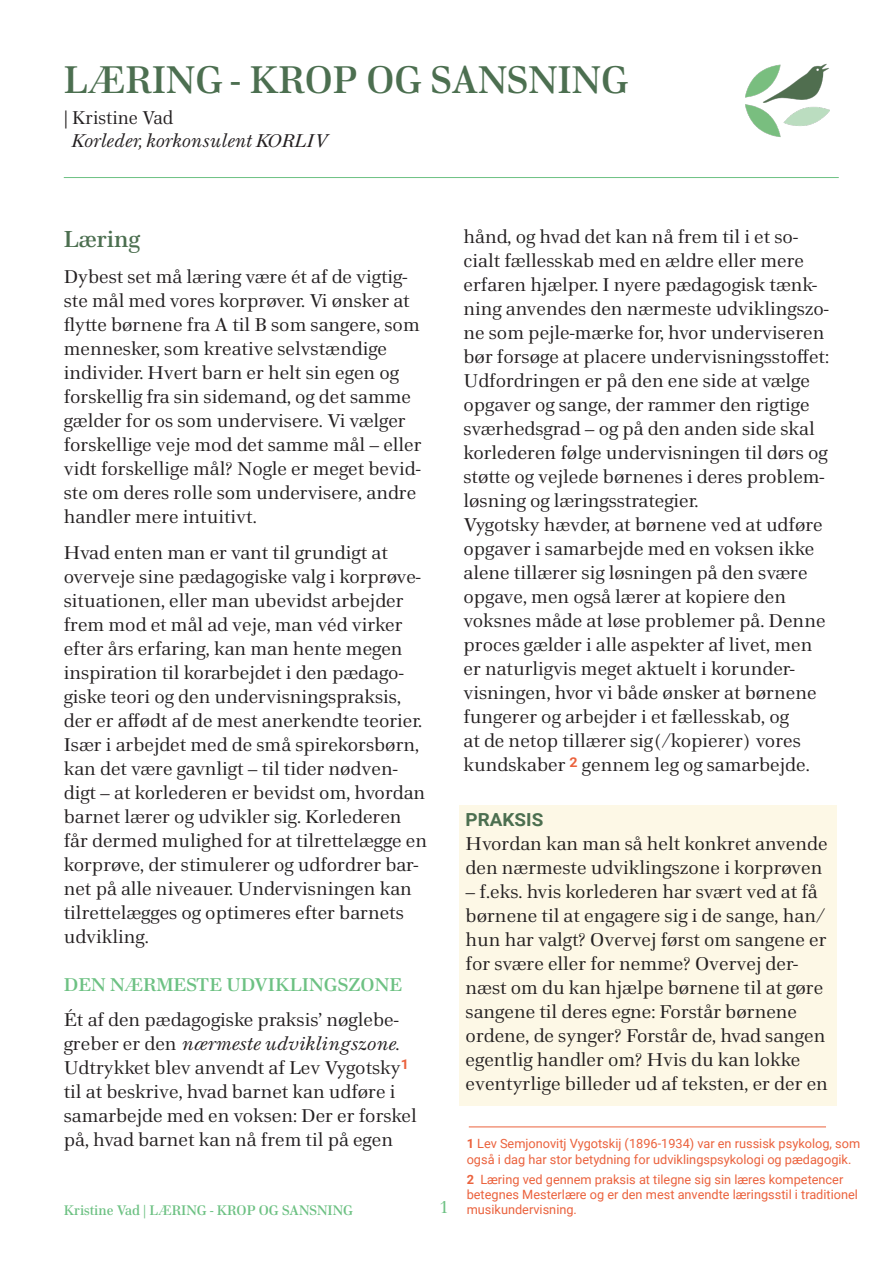
<style>
.page{position:relative;width:893px;height:1263px;background:#fff}
.page>*{position:absolute;margin:0;border:0;box-sizing:border-box;transform-origin:0 0}
.t1{font:600 37.5px "Home Text";color:#4c6f50}
.t2{font:600 22.5px "Home Text";color:#4c6f50;scale:1.05 1}
.t3{font:18px/24px "Home Text";color:#231f20;scale:1.05 1}
.t4{font:italic 18px "Home Text";color:#231f20}
.t5{font:600 18px "Home Text";color:#6dc183;scale:1.05 1}
.t6{font:18px "Home Text";color:#231f20}
.t7{font:700 18px "Roboto";color:#4c6f50;scale:1.05 1}
.t8{font:18px "Home Text";color:#6dc183}
.t9{font:600 13.5px "Home Text";color:#6dc183}
.t10{font:12.75px "Roboto";color:#eb623d}
.s1{font-style:italic}
.s2{font-weight:700}
</style>
<div class="page">
<div style="left:459px;top:805px;width:378px;height:301px;background:#fdf8e6"></div>
<img style="left:746px;top:64px;width:83px;height:73px">
<hr style="left:64px;top:177px;width:775px;height:1px;background:#6dc183">
<hr style="left:469px;top:1126px;width:357px;height:1px;background:#eb623d">
<p class="t1" style="left:64px;top:53px;width:566px">LÆRING - KROP OG SANSNING</p>
<p class="t6" style="left:64px;top:106px;width:111px">| Kristine Vad</p>
<p class="t4" style="left:71px;top:129px;width:258px">Korleder, korkonsulent KORLIV</p>
<p class="t2" style="left:64px;top:223px;width:74px">Læring</p>
<p class="t3" style="left:64px;top:265px;width:342px">Dybest set må læring være ét af de vigtig&shy;ste mål med vores korprøver. Vi ønsker at flytte børnene fra A til B som sangere, som mennesker, som kreative selvstændige individer. Hvert barn er helt sin egen og forskellig fra sin sidemand, og det samme gælder for os som undervisere. Vi vælger forskellige veje mod det samme mål – eller vidt forskellige mål? Nogle er meget bevid&shy;ste om deres rolle som undervisere, andre handler mere intuitivt.</p>
<p class="t3" style="left:64px;top:541px;width:348px">Hvad enten man er vant til grundigt at overveje sine pædagogiske valg i korprøve&shy;situationen, eller man ubevidst arbejder frem mod et mål ad veje, man véd virker efter års erfaring, kan man hente megen inspiration til korarbejdet i den pædago&shy;giske teori og den undervisningspraksis, der er affødt af de mest anerkendte teorier.<br>Især i arbejdet med de små spirekorsbørn, kan det være gavnligt – til tider nødven&shy;digt – at korlederen er bevidst om, hvordan barnet lærer og udvikler sig. Korlederen får dermed mulighed for at tilrettelægge en korprøve, der stimulerer og udfordrer bar&shy;net på alle niveauer. Undervisningen kan tilrettelægges og optimeres efter barnets udvikling.</p>
<p class="t5" style="left:64px;top:972px;width:324px">DEN NÆRMESTE UDVIKLINGSZONE</p>
<p class="t3" style="left:64px;top:1007px;width:338px">Ét af den pædagogiske praksis’ nøglebe&shy;greber er den <span class="s1">nærmeste udviklingszone</span>.<br>Udtrykket blev anvendt af Lev Vygotsky<sup>1 </sup>til at beskrive, hvad barnet kan udføre i samarbejde med en voksen: Der er forskel på, hvad barnet kan nå frem til på egen</p>
<p class="t9" style="left:64px;top:1201px;width:291px">Kristine Vad | LÆRING - KROP OG SANSNING</p>
<p class="t8" style="left:439px;top:1195px;width:11px">1</p>
<p class="t3" style="left:463px;top:225px;width:350px">hånd, og hvad det kan nå frem til i et so&shy;cialt fællesskab med en ældre eller mere erfaren hjælper. I nyere pædagogisk tænk&shy;ning anvendes den nærmeste udviklingszo&shy;ne som pejle-mærke for, hvor underviseren bør forsøge at placere undervisningsstoffet:<br>Udfordringen er på den ene side at vælge opgaver og sange, der rammer den rigtige sværhedsgrad – og på den anden side skal korlederen følge undervisningen til dørs og støtte og vejlede børnenes i deres problem&shy;løsning og læringsstrategier.</p>
<p class="t3" style="left:463px;top:513px;width:346px">Vygotsky hævder, at børnene ved at udføre opgaver i samarbejde med en voksen ikke alene tillærer sig løsningen på den svære opgave, men også lærer at kopiere den voksnes måde at løse problemer på. Denne proces gælder i alle aspekter af livet, men er naturligvis meget aktuelt i korunder&shy;visningen, hvor vi både ønsker at børnene fungerer og arbejder i et fællesskab, og<br>at de netop tillærer sig(/kopierer) vores kundskaber <sup>2</sup> gennem leg og samarbejde.</p>
<p class="t7" style="left:466px;top:807px;width:76px">PRAKSIS</p>
<p class="t3" style="left:466px;top:832px;width:346px">Hvordan kan man så helt konkret anvende den nærmeste udviklingszone i korprøven</p>
<p class="t3" style="left:466px;top:880px;width:347px">– f.eks. hvis korlederen har svært ved at få børnene til at engagere sig i de sange, han/ hun har valgt? Overvej først om sangene er for svære eller for nemme? Overvej der&shy;næst om du kan hjælpe børnene til at gøre sangene til deres egne: Forstår børnene ordene, de synger? Forstår de, hvad sangen egentlig handler om? Hvis du kan lokke eventyrlige billeder ud af teksten, er der en</p>
<p class="t10" style="left:467px;top:1135px;width:395px"><span class="s2">1</span> Lev Semjonovitj Vygotskij (1896-1934) var en russisk psykolog, som</p>
<p class="t10" style="left:467px;top:1150px;width:386px">også i dag har stor betydning for udviklingspsykologi og pædagogik.</p>
<p class="t10" style="left:467px;top:1170px;width:378px"><span class="s2">2</span> Læring ved gennem praksis at tilegne sig sin læres kompetencer</p>
<p class="t10" style="left:467px;top:1185px;width:393px">betegnes Mesterlære og er den mest anvendte læringsstil i traditionel</p>
<p class="t10" style="left:467px;top:1201px;width:112px">musikundervisning.</p>
</div>
